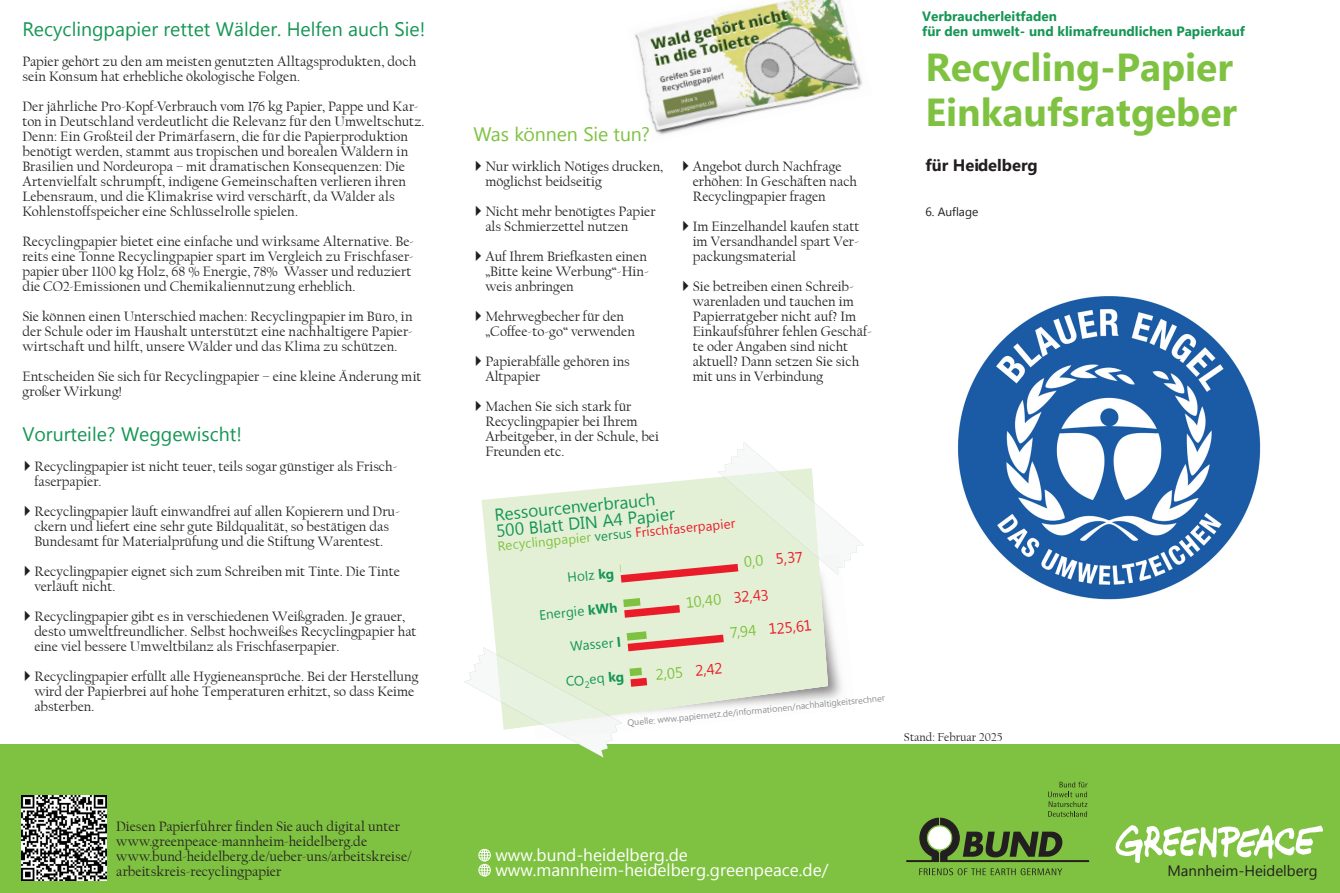
<style>
.page{position:relative;width:1340px;height:893px;background:#fff}
.page>*{position:absolute;margin:0;border:0;box-sizing:border-box;transform-origin:0 0}
.t1{font:700 39px "Microsoft Tai Le";color:#7fc241}
.Überschrift{font:19.5px "Microsoft Tai Le";color:#159654}
.Werden_Sie_aktiv{font:19.5px "Microsoft Tai Le";letter-spacing:-.005em;color:#7fc241}
.t2{font:17.25px "Microsoft Tai Le";color:#fff}
.t3{font:17.25px/16.5px "Microsoft Tai Le";color:#159654}
.t4{font:700 16.5px "Microsoft Tai Le";color:#231f20}
.t5{font:15px "Microsoft Tai Le";color:#231f20}
.t6{font:15px "Microsoft Tai Le";color:#7fc241}
.t7{font:15px "Microsoft Tai Le";color:#eb1c2a}
.Fließtext{font:14.25px/15px "Californian FB";color:#231f20}
.t8{font:700 13.5px/15px "Microsoft Tai Le";color:#159654}
.t9{font:13.5px "Microsoft Tai Le";color:#159654}
.t10{font:13.2px "Microsoft Tai Le";color:#eb1c2a}
.t11{font:12px "Californian FB";color:#231f20}
.t12{font:12px "Microsoft Tai Le";color:#231f20}
.t13{font:9px "Microsoft Tai Le";color:#8d8f92}
.s1{color:#7fc241}
.s2{color:#159654}
.s3{font-weight:700}
.s4{color:#eb1c2a}
</style>
<div class="page">
<div style="left:0;top:744px;width:1339px;height:149px;background:#7fc241"></div>
<svg style="left:1115px;top:825px;width:207px;height:38px"></svg>
<img style="left:634px;top:0;width:228px;height:135px">
<img style="left:833px;top:635px;width:9px;height:64px">
<svg style="left:481px;top:487px;width:352px;height:220px;background:#e4eed7"></svg>
<img style="left:958px;top:296px;width:303px;height:304px">
<svg style="left:906px;top:782px;width:183px;height:80px"></svg>
<svg style="left:919px;top:868px;width:143px;height:7px"></svg>
<img style="left:21px;top:795px;width:85px;height:85px">
<div style="left:478px;top:849px;width:12px;height:12px;border:1px solid #fff;border-radius:50%"></div>
<div style="left:478px;top:864px;width:12px;height:12px;border:1px solid #fff;border-radius:50%"></div>
<svg style="left:479px;top:849px;width:11px;height:28px"></svg>
<svg style="left:613px;top:442px;width:251px;height:145px"></svg>
<svg style="left:464px;top:594px;width:267px;height:164px"></svg>
<p class="Überschrift" style="left:22px;top:18px;width:404px">Recyclingpapier rettet Wälder. Helfen auch Sie!</p>
<p class="Fließtext" style="left:22px;top:54px;width:395px">Papier gehört zu den am meisten genutzten Alltagsprodukten, doch sein Konsum hat erhebliche ökologische Folgen.</p>
<p class="Fließtext" style="left:22px;top:99px;width:403px">Der jährliche Pro-Kopf-Verbrauch vom 176 kg Papier, Pappe und Kar&shy;ton in Deutschland verdeutlicht die Relevanz für den Umweltschutz.<br>Denn: Ein Großteil der Primärfasern, die für die Papierproduktion benötigt werden, stammt aus tropischen und borealen Wäldern in Brasilien und Nordeuropa – mit dramatischen Konsequenzen: Die Artenvielfalt schrumpft, indigene Gemeinschaften verlieren ihren Lebensraum, und die Klimakrise wird verschärft, da Wälder als Kohlenstoffspeicher eine Schlüsselrolle spielen.</p>
<p class="Fließtext" style="left:22px;top:234px;width:393px">Recyclingpapier bietet eine einfache und wirksame Alternative. Be&shy;reits eine Tonne Recyclingpapier spart im Vergleich zu Frischfaser&shy;papier über 1100 kg Holz, 68 % Energie, 78% Wasser und reduziert die CO2-Emissionen und Chemikaliennutzung erheblich.</p>
<p class="Fließtext" style="left:22px;top:309px;width:392px;text-align:justify">Sie können einen Unterschied machen: Recyclingpapier im Büro, in der Schule oder im Haushalt unterstützt eine nachhaltigere Papier&shy;wirtschaft und hilft, unsere Wälder und das Klima zu schützen.</p>
<p class="Fließtext" style="left:22px;top:369px;width:401px">Entscheiden Sie sich für Recyclingpapier – eine kleine Änderung mit großer Wirkung!</p>
<p class="Überschrift" style="left:22px;top:423px;width:221px">Vorurteile? Weggewischt!</p>
<p class="Fließtext" style="left:34px;top:459px;width:363px">Recyclingpapier ist nicht teuer, teils sogar günstiger als Frisch&shy;faserpapier.</p>
<p class="Fließtext" style="left:34px;top:504px;width:367px">Recyclingpapier läuft einwandfrei auf allen Kopierern und Dru&shy;ckern und liefert eine sehr gute Bildqualität, so bestätigen das<br>Bundesamt für Materialprüfung und die Stiftung Warentest.</p>
<p class="Fließtext" style="left:34px;top:564px;width:367px">Recyclingpapier eignet sich zum Schreiben mit Tinte. Die Tinte verläuft nicht.</p>
<p class="Fließtext" style="left:34px;top:609px;width:384px">Recyclingpapier gibt es in verschiedenen Weißgraden. Je grauer, desto umweltfreundlicher. Selbst hochweißes Recyclingpapier hat eine viel bessere Umweltbilanz als Frischfaserpapier.</p>
<p class="Fließtext" style="left:34px;top:669px;width:386px">Recyclingpapier erfüllt alle Hygieneansprüche. Bei der Herstellung wird der Papierbrei auf hohe Temperaturen erhitzt, so dass Keime absterben.</p>
<p class="Fließtext" style="left:116px;top:819px;width:297px">Diesen Papierführer finden Sie auch digital unter www.greenpeace-mannheim-heidelberg.de www.bund-heidelberg.de/ueber-uns/arbeitskreise/ arbeitskreis-recyclingpapier</p>
<p class="Werden_Sie_aktiv" style="left:473px;top:123px;width:178px">Was können Sie tun?</p>
<p class="Fließtext" style="left:485px;top:159px;width:179px">Nur wirklich Nötiges drucken, möglichst beidseitig</p>
<p class="Fließtext" style="left:485px;top:204px;width:172px">Nicht mehr benötigtes Papier als Schmierzettel nutzen</p>
<p class="Fließtext" style="left:485px;top:249px;width:165px">Auf Ihrem Briefkasten einen „Bitte keine Werbung“-Hin&shy;weis anbringen</p>
<p class="Fließtext" style="left:485px;top:309px;width:151px">Mehrwegbecher für den „Coffee-to-go“ verwenden</p>
<p class="Fließtext" style="left:485px;top:354px;width:146px">Papierabfälle gehören ins<br>Altpapier</p>
<p class="Fließtext" style="left:485px;top:399px;width:175px">Machen Sie sich stark für<br>Recyclingpapier bei Ihrem<br>Arbeitgeber, in der Schule, bei<br>Freunden etc.</p>
<p class="Fließtext" style="left:692px;top:159px;width:166px">Angebot durch Nachfrage erhöhen: In Geschäften nach<br>Recyclingpapier fragen</p>
<p class="Fließtext" style="left:692px;top:219px;width:168px;text-align:justify">Im Einzelhandel kaufen statt im Versandhandel spart Ver&shy;packungsmaterial</p>
<p class="Fließtext" style="left:692px;top:279px;width:181px">Sie betreiben einen Schreib&shy;warenladen und tauchen im<br>Papierratgeber nicht auf? Im<br>Einkaufsführer fehlen Geschäf&shy;te oder Angaben sind nicht aktuell? Dann setzen Sie sich mit uns in Verbindung</p>
<p class="t3" style="left:494px;top:507px;width:181px;rotate:-5deg">Ressourcenverbrauch<br>500 Blatt DIN A4 Papier</p>
<p class="t10" style="left:497px;top:537px;width:240px;rotate:-5deg"><span class="s1">Recyclingpapier</span> <span class="s2">versus</span> Frischfaserpapier</p>
<p class="t9" style="left:567px;top:570px;width:48px;rotate:-5deg">Holz <span class="s3">kg</span></p>
<p class="t9" style="left:538px;top:607px;width:80px;rotate:-5deg">Energie <span class="s3">kWh</span></p>
<p class="t9" style="left:569px;top:639px;width:52px;rotate:-5deg">Wasser <span class="s3">l</span></p>
<p class="t9" style="left:565px;top:674px;width:60px;rotate:-5deg">CO eq <span class="s3">kg</span></p>
<p class="t7" style="left:743px;top:554px;width:61px;rotate:-6deg"><span class="s1">0,0</span> 5,37</p>
<p class="t6" style="left:685px;top:594px;width:85px;rotate:-6deg">10,40 <span class="s4">32,43</span></p>
<p class="t7" style="left:729px;top:625px;width:83px;rotate:-6deg"><span class="s1">7,94</span> 125,61</p>
<p class="t6" style="left:654px;top:666px;width:69px;rotate:-6deg">2,05 <span class="s4">2,42</span></p>
<p class="t13" style="left:627px;top:719px;width:260px;rotate:-6deg">Quelle: www.papiernetz.de/informationen/nachhaltigkeitsrechner</p>
<p class="t8" style="left:922px;top:10px;width:324px">Verbraucherleitfaden<br>für den umwelt- und klimafreundlichen Papierkauf</p>
<p class="t1" style="left:925px;top:45px;width:309px">Recycling-Papier</p>
<p class="t1" style="left:925px;top:90px;width:313px">Einkaufsratgeber</p>
<p class="t4" style="left:925px;top:156px;width:114px">für Heidelberg</p>
<p class="t12" style="left:925px;top:205px;width:55px">6. Auflage</p>
<p class="t11" style="left:904px;top:731px;width:100px">Stand: Februar 2025</p>
<p class="t2" style="left:495px;top:845px;width:194px">www.bund-heidelberg.de</p>
<p class="t2" style="left:495px;top:860px;width:334px">www.mannheim-heidelberg.greenpeace.de/</p>
<p class="t5" style="left:1167px;top:862px;width:152px">Mannheim-Heidelberg</p>
</div>
